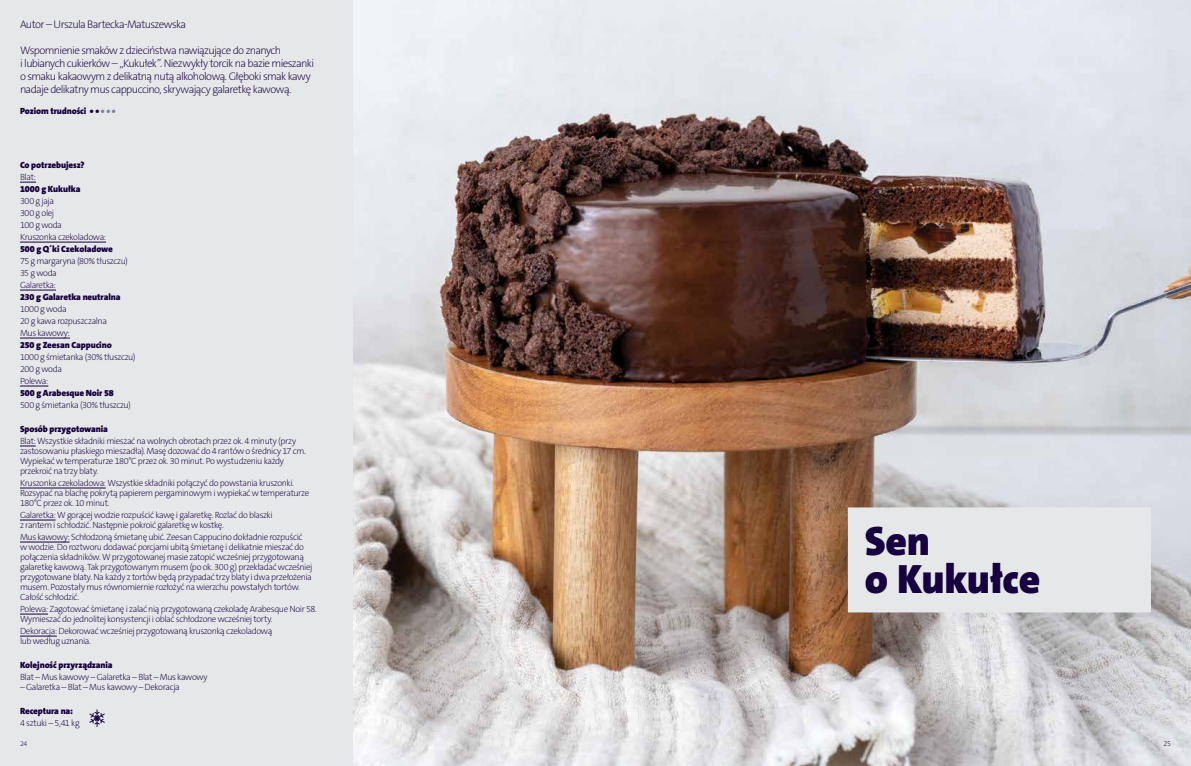
<style>
.page{position:relative;width:1191px;height:766px;background:#fff}
.page>*{position:absolute;margin:0;border:0;box-sizing:border-box;transform-origin:0 0}
.t1{font:900 41.2px/38.1px "The Sans C5";letter-spacing:-.01em;color:#16003f}
.t2{font:200 11px/13px "The Sans C5";letter-spacing:-.055em;color:#16003f}
.t3{font:200 9px/10px "The Sans C5";letter-spacing:-.045em;color:#16003f}
.t4{font:900 9px "The Sans C5";letter-spacing:-.01em;color:#16003f}
.t5{font:200 7.7px "The Sans C5";color:#16003f;scale:.91 1}
.t6{font:200 7px "The Sans C5";color:#16003f}
.s1{color:#75819a}
</style>
<div class="page">
<div style="left:0;top:0;width:1191px;height:765px;background:#e6e7e8"></div>
<img style="left:353px;top:0;width:838px;height:765px">
<svg style="left:20px;top:182px;width:16px;height:1px"></svg>
<hr style="left:20px;top:242px;width:86px;height:1px;background:#16003f">
<hr style="left:20px;top:290px;width:36px;height:1px;background:#16003f">
<hr style="left:20px;top:338px;width:50px;height:1px;background:#16003f">
<svg style="left:20px;top:386px;width:28px;height:1px"></svg>
<svg style="left:20px;top:445px;width:16px;height:1px"></svg>
<hr style="left:20px;top:487px;width:86px;height:1px;background:#16003f">
<hr style="left:20px;top:519px;width:36px;height:1px;background:#16003f">
<hr style="left:20px;top:541px;width:50px;height:1px;background:#16003f">
<svg style="left:20px;top:613px;width:28px;height:1px"></svg>
<hr style="left:20px;top:635px;width:37px;height:1px;background:#16003f">
<svg style="left:848px;top:507px;width:303px;height:105px"></svg>
<svg style="left:89px;top:709px;width:16px;height:17px"></svg>
<p class="t2" style="left:20px;top:18px;width:168px">Autor – Urszula Bartecka-Matuszewska</p>
<p class="t2" style="left:20px;top:44px;width:296px">Wspomnienie smaków z dzieciństwa nawiązujące do znanych<br>i lubianych cukierków – „Kukułek”. Niezwykły torcik na bazie mieszanki o smaku kakaowym z delikatną nutą alkoholową. Głęboki smak kawy nadaje delikatny mus cappuccino, skrywający galaretkę kawową.</p>
<p class="t4" style="left:20px;top:105px;width:97px">Poziom trudności • • <span class="s1">• • •</span></p>
<p class="t4" style="left:20px;top:159px;width:66px">Co potrzebujesz?</p>
<p class="t3" style="left:20px;top:172px;width:18px">Blat:</p>
<p class="t4" style="left:20px;top:183px;width:62px">1000 g Kukułka</p>
<p class="t3" style="left:20px;top:195px;width:88px;line-height:12px">300 g jaja<br>300 g olej<br>100 g woda<br>Kruszonka czekoladowa:</p>
<p class="t4" style="left:20px;top:243px;width:94px">500 g Q´ki Czekoladowe</p>
<p class="t3" style="left:20px;top:255px;width:109px;line-height:12px">75 g margaryna (80% tłuszczu)<br>35 g woda<br>Galaretka:</p>
<p class="t4" style="left:20px;top:291px;width:102px">230 g Galaretka neutralna</p>
<p class="t3" style="left:20px;top:303px;width:88px;line-height:12px">1000 g woda<br>20 g kawa rozpuszczalna<br>Mus kawowy:</p>
<p class="t4" style="left:20px;top:339px;width:93px">250 g Zeesan Cappucino</p>
<p class="t3" style="left:20px;top:351px;width:117px;line-height:12px">1000 g śmietanka (30% tłuszczu)<br>200 g woda<br>Polewa:</p>
<p class="t4" style="left:20px;top:387px;width:95px">500 g Arabesque Noir 58</p>
<p class="t3" style="left:20px;top:400px;width:112px">500 g śmietanka (30% tłuszczu)</p>
<p class="t4" style="left:20px;top:423px;width:90px">Sposób przygotowania</p>
<p class="t3" style="left:20px;top:436px;width:287px">Blat: Wszystkie składniki mieszać na wolnych obrotach przez ok. 4 minuty (przy zastosowaniu płaskiego mieszadła). Masę dozować do 4 rantów o średnicy 17 cm.<br>Wypiekać w temperaturze 180°C przez ok. 30 minut. Po wystudzeniu każdy przekroić na trzy blaty.</p>
<p class="t3" style="left:20px;top:478px;width:291px">Kruszonka czekoladowa: Wszystkie składniki połączyć do powstania kruszonki.<br>Rozsypać na blachę pokrytą papierem pergaminowym i wypiekać w temperaturze<br>180°C przez ok. 10 minut.</p>
<p class="t3" style="left:20px;top:510px;width:254px">Galaretka: W gorącej wodzie rozpuścić kawę i galaretkę. Rozlać do blaszki z rantem i schłodzić. Następnie pokroić galaretkę w kostkę.</p>
<p class="t3" style="left:20px;top:532px;width:294px">Mus kawowy: Schłodzoną śmietanę ubić. Zeesan Cappucino dokładnie rozpuścić<br>w wodzie. Do roztworu dodawać porcjami ubitą śmietanę i delikatnie mieszać do połączenia składników. W przygotowanej masie zatopić wcześniej przygotowaną galaretkę kawową. Tak przygotowanym musem (po ok. 300 g) przekładać wcześniej przygotowane blaty. Na każdy z tortów będą przypadać trzy blaty i dwa przełożenia musem. Pozostały mus równomiernie rozłożyć na wierzchu powstałych tortów.<br>Całość schłodzić.</p>
<p class="t3" style="left:20px;top:604px;width:298px">Polewa: Zagotować śmietanę i zalać nią przygotowaną czekoladę Arabesque Noir 58.<br>Wymieszać do jednolitej konsystencji i oblać schłodzone wcześniej torty.</p>
<p class="t3" style="left:20px;top:626px;width:254px">Dekoracja: Dekorować wcześniej przygotowaną kruszonką czekoladową lub według uznania.</p>
<p class="t4" style="left:20px;top:659px;width:94px">Kolejność przyrządzania</p>
<p class="t3" style="left:20px;top:672px;width:189px">Blat – Mus kawowy – Galaretka – Blat – Mus kawowy</p>
<p class="t3" style="left:20px;top:682px;width:161px">– Galaretka – Blat – Mus kawowy – Dekoracja</p>
<p class="t4" style="left:20px;top:705px;width:55px">Receptura na:</p>
<p class="t3" style="left:20px;top:717px;width:61px">4 sztuki – 5,41 kg</p>
<h1 class="t1" style="left:865px;top:522px;width:177px">Sen<br>o Kukułce</h1>
<p class="t6" style="left:20px;top:739px;width:9px">24</p>
<p class="t5" style="left:1163px;top:738px;width:10px">25</p>
</div>
